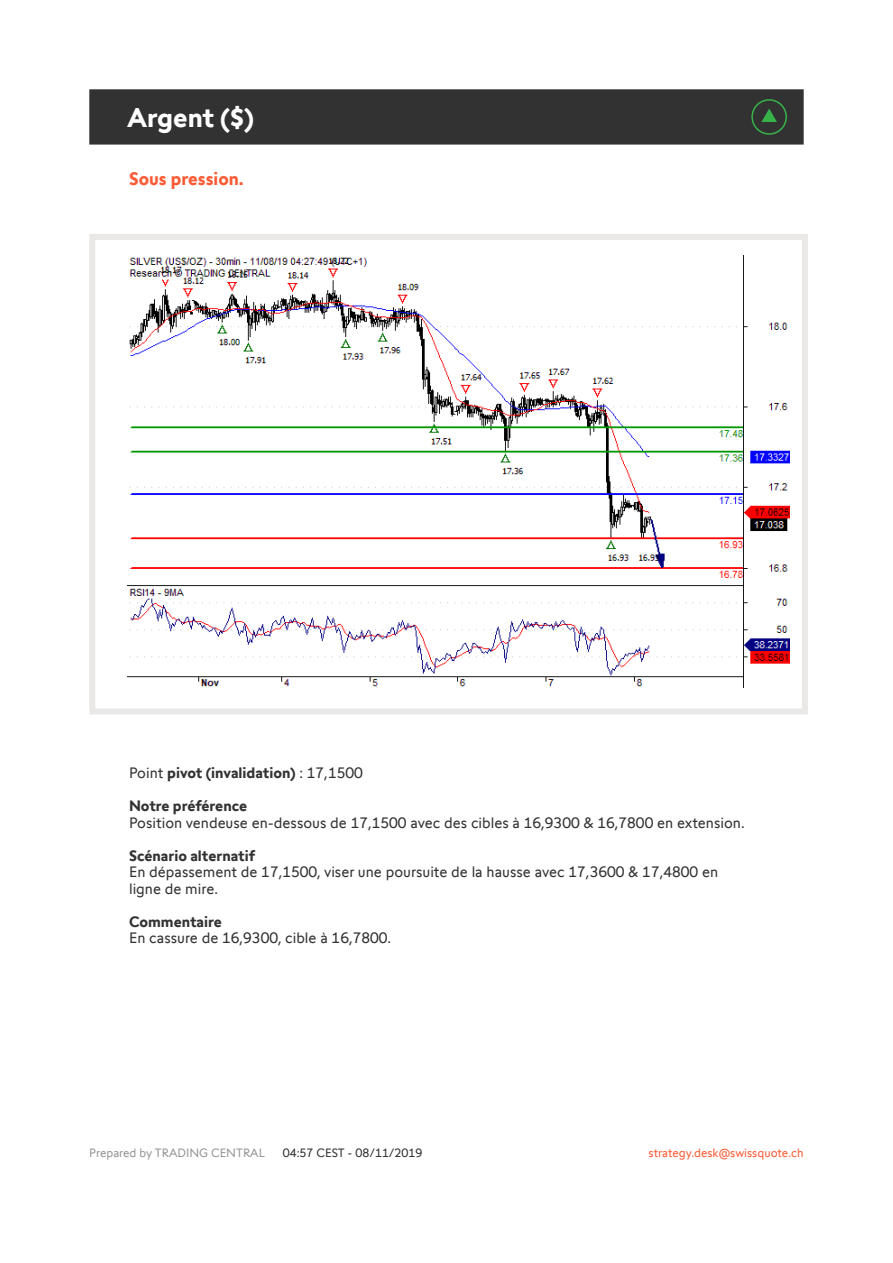
<style>
.page{position:relative;width:893px;height:1263px;background:#fff}
.page>*{position:absolute;margin:0;border:0;box-sizing:border-box;transform-origin:0 0}
.t1{font:700 27px "Swissquote CT";color:#fff}
.t2{font:700 18px "Swissquote CT";color:#fa5b35}
.t3{font:15px/16.5px "Swissquote CT";color:#323232}
.t4{font:700 15px "Swissquote CT";color:#323232}
.t5{font:12px "Swissquote CT";color:#fa5b35}
.t6{font:12px "Swissquote CT";color:#939598}
.t7{font:12px "Swissquote CT";color:#323232}
.s1{font-weight:400}
</style>
<div class="page">
<div style="left:89px;top:234px;width:719px;height:480px;border:6px solid #e9e8e7"></div>
<div style="left:89px;top:89px;width:715px;height:56px;background:#323232;border:2px solid #323232"></div>
<img style="left:128px;top:255px;width:661px;height:432px">
<svg style="left:751px;top:99px;width:36px;height:36px"></svg>
<h1 class="t1" style="left:128px;top:101px;width:128px">Argent ($)</h1>
<p class="t2" style="left:129px;top:168px;width:116px">Sous pression.</p>
<p class="t4" style="left:129px;top:764px;width:235px"><span class="s1">Point</span> pivot (invalidation) <span class="s1">: 17,1500</span></p>
<p class="t4" style="left:129px;top:797px;width:120px">Notre préférence</p>
<p class="t3" style="left:129px;top:814px;width:617px">Position vendeuse en-dessous de 17,1500 avec des cibles à 16,9300 &amp; 16,7800 en extension.</p>
<p class="t4" style="left:129px;top:846px;width:127px">Scénario alternatif</p>
<p class="t3" style="left:129px;top:864px;width:591px">En dépassement de 17,1500, viser une poursuite de la hausse avec 17,3600 &amp; 17,4800 en ligne de mire.</p>
<p class="t4" style="left:129px;top:912px;width:94px">Commentaire</p>
<p class="t3" style="left:129px;top:930px;width:264px">En cassure de 16,9300, cible à 16,7800.</p>
<p class="t6" style="left:89px;top:1145px;width:177px">Prepared by TRADING CENTRAL</p>
<p class="t7" style="left:283px;top:1145px;width:141px">04:57 CEST - 08/11/2019</p>
<p class="t5" style="left:649px;top:1145px;width:157px">strategy.desk@swissquote.ch</p>
</div>
